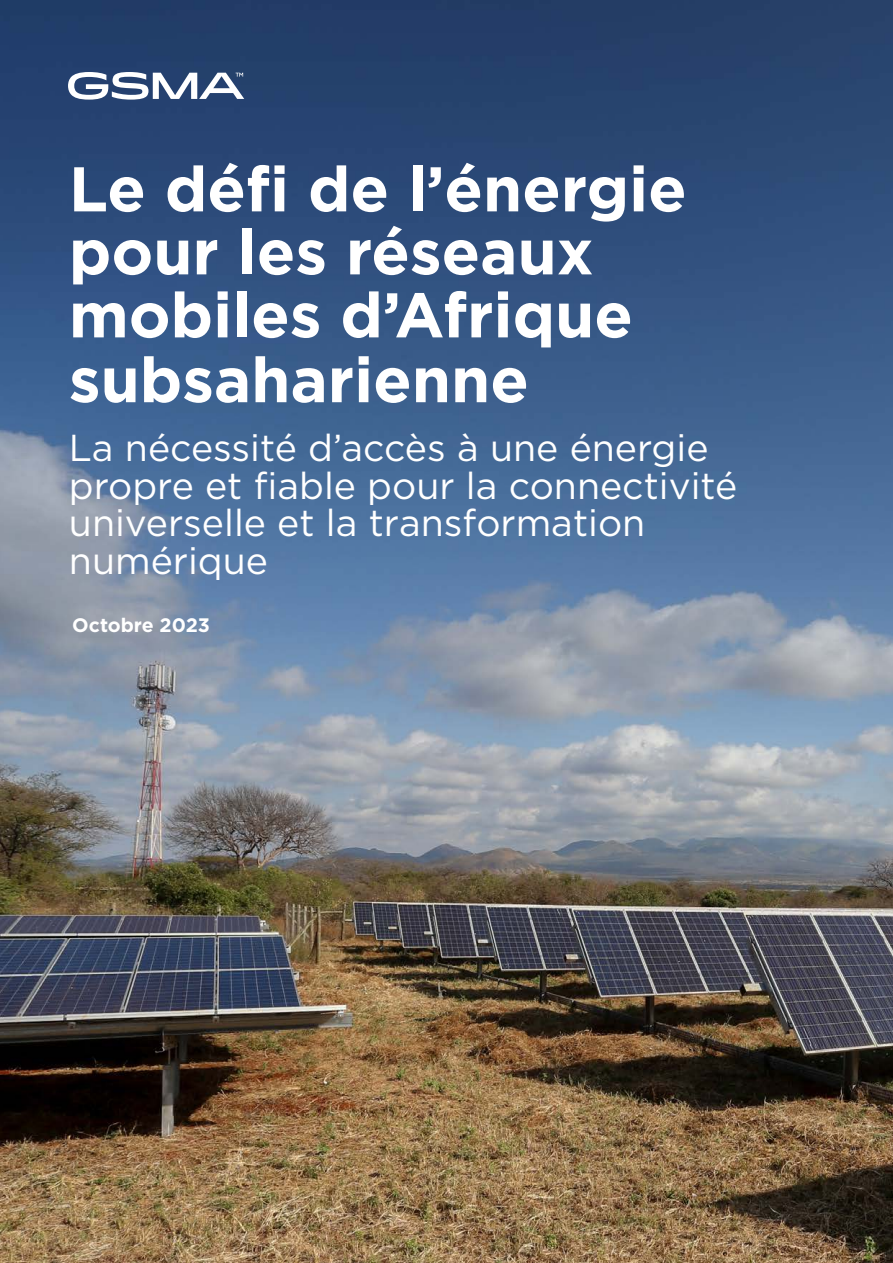
<style>
.page{position:relative;width:893px;height:1263px;background:#fff}
.page>*{position:absolute;margin:0;border:0;box-sizing:border-box;transform-origin:0 0}
.t1{font:700 63px/63.6px "Gotham";color:#fff}
.t2{font:37.5px/37.5px "Gotham";color:#fff}
.t3{font:700 19.5px "Gotham";color:#fff}
</style>
<div class="page">
<img style="left:0;top:0;width:893px;height:1263px">
<svg style="left:68px;top:72px;width:176px;height:28px"></svg>
<h1 class="t1" style="left:69px;top:157px;width:619px">Le défi de l’énergie pour les réseaux mobiles d’Afrique subsaharienne</h1>
<p class="t2" style="left:69px;top:428px;width:670px">La nécessité d’accès à une énergie propre et fiable pour la connectivité universelle et la transformation numérique</p>
<p class="t3" style="left:72px;top:612px;width:139px">Octobre 2023</p>
</div>
